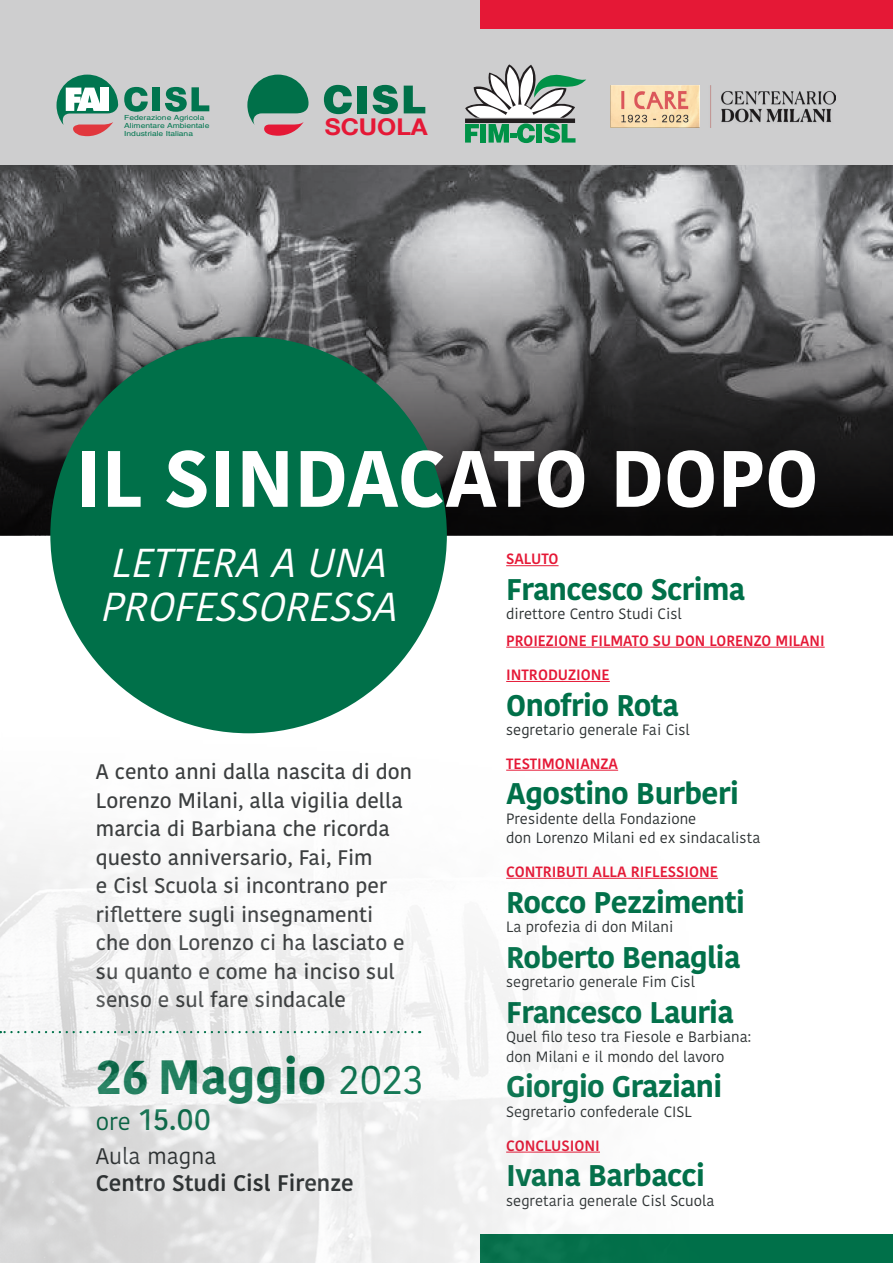
<style>
.page{position:relative;width:893px;height:1263px;background:#fff}
.page>*{position:absolute;margin:0;border:0;box-sizing:border-box;transform-origin:0 0}
.t1{font:700 79.5px "Kohinoor Devanagari";color:#fff}
.t2{font:700 48px "Kohinoor Devanagari";color:#007049}
.t3{font:italic 40.2px "Kohinoor Devanagari";color:#fff}
.t4{font:500 30px "Kohinoor Devanagari";color:#007049}
.t5{font:700 29.85px "Kohinoor Devanagari";letter-spacing:-.02em;color:#007049}
.t6{font:700 23.1px "Helvetica Neue";color:#e51836;scale:1.07 1}
.t7{font:600 22.5px "Kohinoor Devanagari";color:#2b3031}
.t8{font:22.5px "Kohinoor Devanagari";color:#2b3031}
.t9{font:500 21px/28.5px "Kohinoor Devanagari";color:#3b3e3f}
.t10{font:14.85px/19.4px "Kohinoor Devanagari";color:#2b3031}
.t11{font:600 14.85px "Kohinoor Devanagari";color:#e51836}
.t12{font:7.05px/8.4px "Helvetica";color:#00754f;scale:1.21 1}
.s1{font-weight:400;font-size:40.5px}
.s2{font-weight:400;font-size:24px}
</style>
<div class="page">
<div style="left:1px;top:0;width:892px;height:213px;background:#cececf"></div>
<img style="left:0;top:165px;width:893px;height:73px">
<svg style="left:0;top:238px;width:893px;height:297px;background:#585859"></svg>
<hr style="left:506px;top:565px;width:53px;height:1px;background:#e51836">
<hr style="left:506px;top:647px;width:319px;height:1px;background:#e51836">
<hr style="left:506px;top:681px;width:104px;height:1px;background:#e51836">
<hr style="left:506px;top:878px;width:212px;height:1px;background:#e51836">
<hr style="left:465px;top:119px;width:110px;height:4px;background:#231f20">
<svg style="left:465px;top:124px;width:14px;height:19px"></svg>
<div style="left:480px;top:124px;width:6px;height:19px;background:#009247"></div>
<svg style="left:489px;top:124px;width:46px;height:19px"></svg>
<div style="left:536px;top:124px;width:6px;height:19px;background:#009247"></div>
<svg style="left:544px;top:124px;width:31px;height:19px"></svg>
<svg style="left:465px;top:64px;width:121px;height:54px"></svg>
<div style="left:480px;top:1235px;width:413px;height:28px;background:#007049"></div>
<div style="left:480px;top:0;width:413px;height:28px;background:#e51836"></div>
<svg style="left:124px;top:87px;width:24px;height:25px"></svg>
<div style="left:152px;top:87px;width:8px;height:24px;background:#00754f"></div>
<svg style="left:165px;top:87px;width:44px;height:25px"></svg>
<svg style="left:57px;top:75px;width:61px;height:61px"></svg>
<div style="left:101px;top:88px;width:8px;height:23px;background:#fff"></div>
<svg style="left:324px;top:85px;width:28px;height:29px"></svg>
<div style="left:358px;top:86px;width:9px;height:27px;background:#007049"></div>
<svg style="left:373px;top:85px;width:25px;height:29px"></svg>
<svg style="left:404px;top:86px;width:21px;height:27px"></svg>
<svg style="left:247px;top:75px;width:62px;height:61px"></svg>
<div style="left:50px;top:337px;width:397px;height:396px;background:#007049;border-radius:50%"></div>
<img style="left:0;top:685px;width:708px;height:578px">
<svg style="left:0;top:1031px;width:412px;height:2px"></svg>
<img style="left:611px;top:86px;width:224px;height:41px">
<p class="t12" style="left:124px;top:113px;width:72px">Federazione Agricola<br>Alimentare Ambientale<br>Industriale Italiana</p>
<h3 class="t6" style="left:325px;top:109px;width:98px">SCUOLA</h3>
<p class="t1" style="left:75px;top:408px;width:745px">IL SINDACATO DOPO</p>
<p class="t3" style="left:110px;top:540px;width:292px">LETTERAAUNA</p>
<p class="t3" style="left:100px;top:584px;width:313px">PROFESSORESSA</p>
<p class="t9" style="left:96px;top:758px;width:318px">A cento anni dalla nascita di don<br>Lorenzo Milani, alla vigilia della marcia di Barbiana che ricorda questo anniversario, Fai, Fim<br>e Cisl Scuola si incontrano per riflettere sugli insegnamenti che don Lorenzo ci ha lasciato e su quanto e come ha inciso sul senso e sul fare sindacale</p>
<p class="t2" style="left:96px;top:1034px;width:329px">26 Maggio <span class="s1">2023</span></p>
<p class="t4" style="left:96px;top:1102px;width:117px"><span class="s2">ore</span> 15.00</p>
<p class="t8" style="left:96px;top:1143px;width:122px">Aula magna</p>
<p class="t7" style="left:96px;top:1170px;width:259px">Centro Studi Cisl Firenze</p>
<p class="t11" style="left:506px;top:550px;width:54px">SALUTO</p>
<p class="t5" style="left:506px;top:563px;width:240px">Francesco Scrima</p>
<p class="t10" style="left:506px;top:604px;width:177px">direttore Centro Studi Cisl</p>
<p class="t11" style="left:506px;top:632px;width:320px">PROIEZIONE FILMATO SU DON LORENZO MILANI</p>
<p class="t11" style="left:506px;top:666px;width:105px">INTRODUZIONE</p>
<p class="t5" style="left:506px;top:679px;width:174px">Onofrio Rota</p>
<p class="t10" style="left:506px;top:720px;width:185px">segretario generale Fai Cisl</p>
<p class="t11" style="left:506px;top:755px;width:113px">TESTIMONIANZA</p>
<p class="t5" style="left:506px;top:767px;width:234px">Agostino Burberi</p>
<p class="t10" style="left:506px;top:809px;width:256px">Presidente della Fondazione<br>don Lorenzo Milani ed ex sindacalista</p>
<p class="t11" style="left:506px;top:863px;width:213px">CONTRIBUTI ALLA RIFLESSIONE</p>
<p class="t5" style="left:506px;top:875px;width:240px">Rocco Pezzimenti</p>
<p class="t10" style="left:506px;top:917px;width:169px">La profezia di don Milani</p>
<p class="t5" style="left:506px;top:930px;width:236px">Roberto Benaglia</p>
<p class="t10" style="left:506px;top:972px;width:190px">segretario generale Fim Cisl</p>
<p class="t5" style="left:506px;top:986px;width:229px">Francesco Lauria</p>
<p class="t10" style="left:506px;top:1027px;width:247px">Quel filo teso tra Fiesole e Barbiana: don Milani e il mondo del lavoro</p>
<p class="t5" style="left:506px;top:1060px;width:218px">Giorgio Graziani</p>
<p class="t10" style="left:506px;top:1102px;width:187px">Segretario confederale CISL</p>
<p class="t11" style="left:506px;top:1137px;width:95px">CONCLUSIONI</p>
<p class="t5" style="left:506px;top:1149px;width:200px">Ivana Barbacci</p>
<p class="t10" style="left:506px;top:1191px;width:210px">segretaria generale Cisl Scuola</p>
</div>
